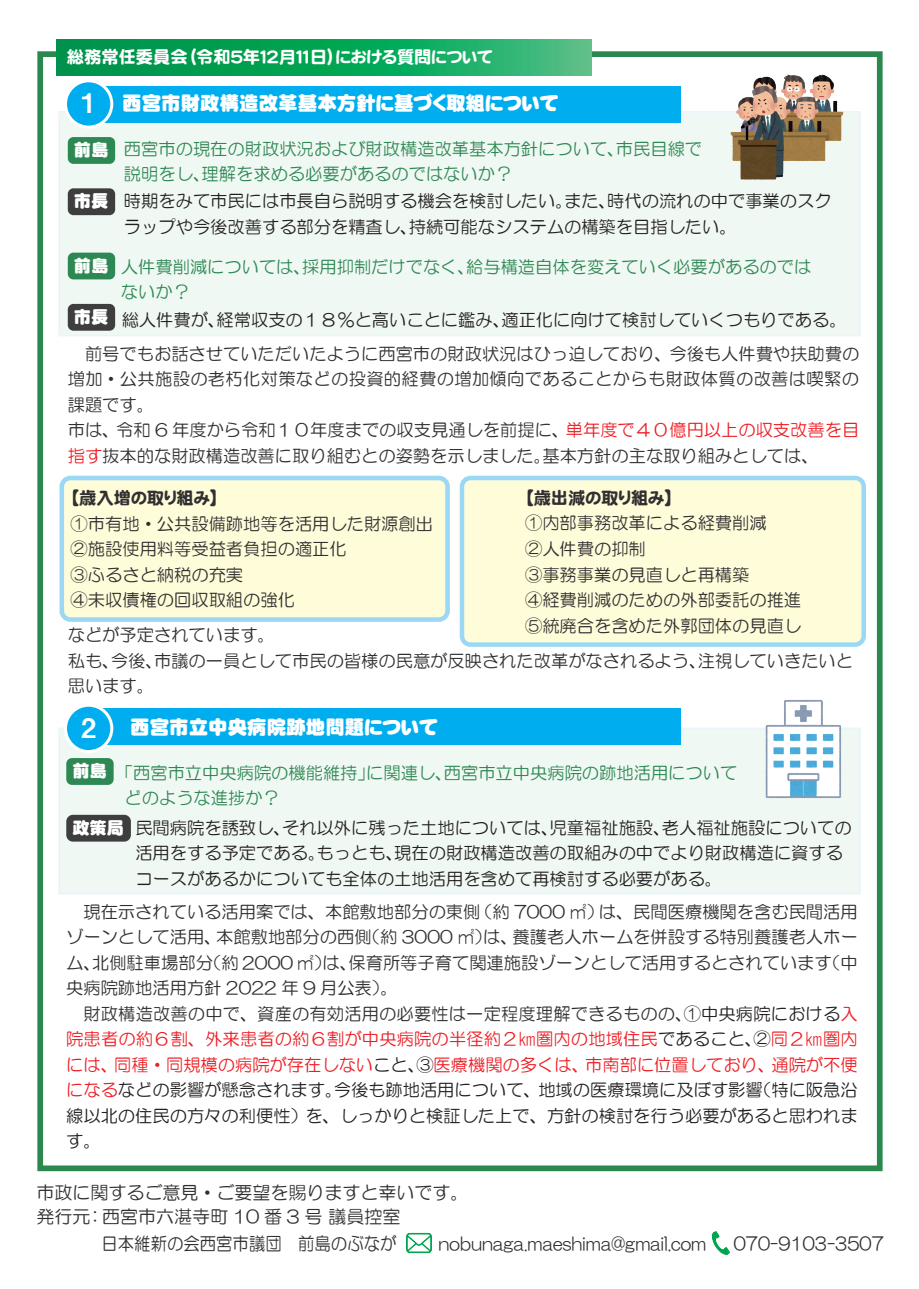
<style>
.page{position:relative;width:919px;height:1289px;background:#fff}
.page>*{position:absolute;margin:0;border:0;box-sizing:border-box;transform-origin:0 0}
.t1{font:27px "Midashi Go Pro MB31";color:#fff}
.t2{font:19.5px "DF Maru Gothic UB WING RKSJ H";color:#fff}
.t3{font:18px "HG Maru Gothic MPRO";color:#312f30;scale:.91 1}
.t4{font:18px/24px "HG Maru Gothic MPRO";color:#312f30}
.t5{font:17.25px/25.5px "HG Maru Gothic MPRO";color:#312f30}
.t6{font:17.25px/25.5px "HG Maru Gothic MPRO";color:#231f20}
.t7{font:17.25px/25.5px "HG Maru Gothic MPRO";color:#2e8854}
.t8{font:17.25px "DF Maru Gothic SB WING RKSJ H";color:#fff}
.t9{font:17.25px "DF Maru Gothic SB WING RKSJ H";color:#312f30}
.t10{font:17.25px "DF Maru Gothic UB WING RKSJ H";color:#fff}
.s1{color:#ee1d23}
.s2{color:#231f20}
</style>
<div class="page">
<div style="left:58px;top:111px;width:802px;height:225px;background:#f0f8f3"></div>
<div style="left:58px;top:727px;width:802px;height:167px;background:#f0f8f3"></div>
<div style="left:62px;top:478px;width:385px;height:141px;background:#fffcda;border-radius:9px"></div>
<div style="left:59px;top:475px;width:391px;height:147px;border:5px solid #9ad8f5;border-radius:9px"></div>
<div style="left:462px;top:478px;width:401px;height:166px;background:#fffcda;border-radius:9px"></div>
<div style="left:459px;top:476px;width:406px;height:171px;border:4px solid #9ad8f5;border-radius:9px"></div>
<div style="left:94px;top:708px;width:586px;height:37px;background:#00aeef"></div>
<div style="left:101px;top:86px;width:579px;height:37px;background:#00aeef"></div>
<div style="left:37px;top:51px;width:845px;height:1120px;border:6px solid #2b884e"></div>
<svg style="left:57px;top:39px;width:534px;height:36px;background:#10a55b"></svg>
<img style="left:406px;top:1232px;width:25px;height:22px">
<img style="left:712px;top:1231px;width:18px;height:23px">
<div style="left:65px;top:81px;width:47px;height:46px;background:#00aeef;border-radius:50%"></div>
<div style="left:64px;top:79px;width:49px;height:50px;border:3px solid #fff;border-radius:50%"></div>
<div style="left:65px;top:705px;width:47px;height:46px;background:#00aeef;border-radius:50%"></div>
<div style="left:64px;top:703px;width:49px;height:50px;border:3px solid #fff;border-radius:50%"></div>
<div style="left:68px;top:137px;width:47px;height:27px;background:#2e8854;border-radius:6px"></div>
<div style="left:68px;top:188px;width:47px;height:27px;background:#3e3e3f;border-radius:6px"></div>
<div style="left:68px;top:252px;width:47px;height:27px;background:#2e8854;border-radius:6px"></div>
<div style="left:66px;top:758px;width:48px;height:26px;background:#2e8854;border-radius:6px"></div>
<div style="left:66px;top:814px;width:65px;height:27px;background:#3e3e3f;border-radius:7px"></div>
<div style="left:68px;top:304px;width:47px;height:27px;background:#3e3e3f;border-radius:6px"></div>
<img style="left:759px;top:699px;width:89px;height:99px">
<img style="left:728px;top:74px;width:118px;height:106px">
<p class="t8" style="left:67px;top:48px;width:427px">総務常任委員会（令和５年１２月１１日）における質問について</p>
<h1 class="t1" style="left:75px;top:82px;width:28px">１</h1>
<p class="t2" style="left:122px;top:93px;width:437px">西宮市財政構造改革基本方針に基づく取組について</p>
<p class="t7" style="left:124px;top:136px;width:579px">西宮市の現在の財政状況および財政構造改革基本方針について、市民目線で説明をし、理解を求める必要があるのではないか？</p>
<p class="t6" style="left:124px;top:188px;width:709px">時期をみて市民には市長自ら説明する機会を検討したい。また、時代の流れの中で事業のスクラップや今後改善する部分を精査し、持続可能なシステムの構築を目指したい。</p>
<p class="t7" style="left:121px;top:254px;width:691px">人件費削減については、採用抑制だけでなく、給与構造自体を変えていく必要があるのではないか？</p>
<p class="t6" style="left:87px;top:307px;width:761px">　　総人件費が、経常収支の１８％と高いことに鑑み、適正化に向けて検討していくつもりである。</p>
<p class="t10" style="left:74px;top:141px;width:36px">前島</p>
<p class="t10" style="left:74px;top:192px;width:36px">市長</p>
<p class="t10" style="left:74px;top:257px;width:36px">前島</p>
<p class="t10" style="left:74px;top:308px;width:36px">市長</p>
<p class="t5" style="left:68px;top:341px;width:793px">　前号でもお話させていただいたように西宮市の財政状況はひっ迫しており、今後も人件費や扶助費の増加・公共施設の老朽化対策などの投資的経費の増加傾向であることからも財政体質の改善は喫緊の課題です。<br>市は、令和 6 年度から令和１０年度までの収支見通しを前提に、<span class="s1">単年度で４０億円以上の収支改善を目指す</span>抜本的な財政構造改善に取り組むとの姿勢を示しました。基本方針の主な取り組みとしては、</p>
<p class="t9" style="left:525px;top:489px;width:149px">【歳出減の取り組み】</p>
<p class="t5" style="left:525px;top:510px;width:277px">①内部事務改革による経費削減<br>②人件費の抑制<br>③事務事業の見直しと再構築<br>④経費削減のための外部委託の推進<br>⑤統廃合を含めた外郭団体の見直し</p>
<p class="t9" style="left:71px;top:489px;width:149px">【歳入増の取り組み】</p>
<p class="t5" style="left:71px;top:510px;width:364px">①市有地・公共設備跡地等を活用した財源創出<br>②施設使用料等受益者負担の適正化<br>③ふるさと納税の充実<br>④未収債権の回収取組の強化</p>
<p class="t5" style="left:68px;top:622px;width:786px">などが予定されています。<br>私も、今後、市議の一員として市民の皆様の民意が反映された改革がなされるよう、注視していきたいと思います。</p>
<h1 class="t1" style="left:81px;top:706px;width:17px">2</h1>
<p class="t2" style="left:130px;top:717px;width:309px">西宮市立中央病院跡地問題について</p>
<p class="t10" style="left:72px;top:762px;width:36px">前島</p>
<p class="t7" style="left:124px;top:760px;width:614px;text-indent:-9px">「西宮市立中央病院の機能維持」に関連し、西宮市立中央病院の跡地活用についてどのような進捗か？</p>
<p class="t6" style="left:135px;top:814px;width:717px">民間病院を誘致し、それ以外に残った土地については、児童福祉施設、老人福祉施設についての活用をする予定である。もっとも、現在の財政構造改善の取組みの中でより財政構造に資するコースがあるかについても全体の土地活用を含めて再検討する必要がある。</p>
<p class="t10" style="left:72px;top:819px;width:53px">政策局</p>
<p class="t5" style="left:66px;top:898px;width:793px">　現在示されている活用案では、本館敷地部分の東側（約 7000 ㎡）は、民間医療機関を含む民間活用ゾーンとして活用、本館敷地部分の西側（約 3000 ㎡）は、養護老人ホームを併設する特別養護老人ホーム、北側駐車場部分（約 2000 ㎡）は、保育所等子育て関連施設ゾーンとして活用するとされています（中央病院跡地活用方針 2022 年 9 月公表）。<br>　財政構造改善の中で、資産の有効活用の必要性は一定程度理解できるものの、<span class="s2">①中央病院における</span><span class="s1">入院患者の約６割、外来患者の約６割が中央病院の半径約２㎞圏内の地域住民</span><span class="s2">であること、②</span><span class="s1">同２㎞圏内には、同種・同規模の病院が存在しない</span><span class="s2">こと、③</span><span class="s1">医療機関の多くは、市南部に位置しており、通院が不便になる</span><span class="s2">などの影響が懸念されます。今後も跡地活用について、地域の医療環境に及ぼす影響（特に阪急沿線以北の住民の方々の利便性）を、しっかりと検証した上で、方針の検討を行う必要があると思われます。</span></p>
<p class="t4" style="left:36px;top:1180px;width:433px">市政に関するご意見・ご要望を賜りますと幸いです。発行元：西宮市六湛寺町 10 番 3 号 議員控室</p>
<p class="t3" style="left:85px;top:1234px;width:343px">　日本維新の会西宮市議団　前島のぶなが</p>
<p class="t3" style="left:438px;top:1234px;width:296px">nobunaga.maeshima@gmail.com</p>
<p class="t3" style="left:733px;top:1234px;width:166px">070-9103-3507</p>
</div>
